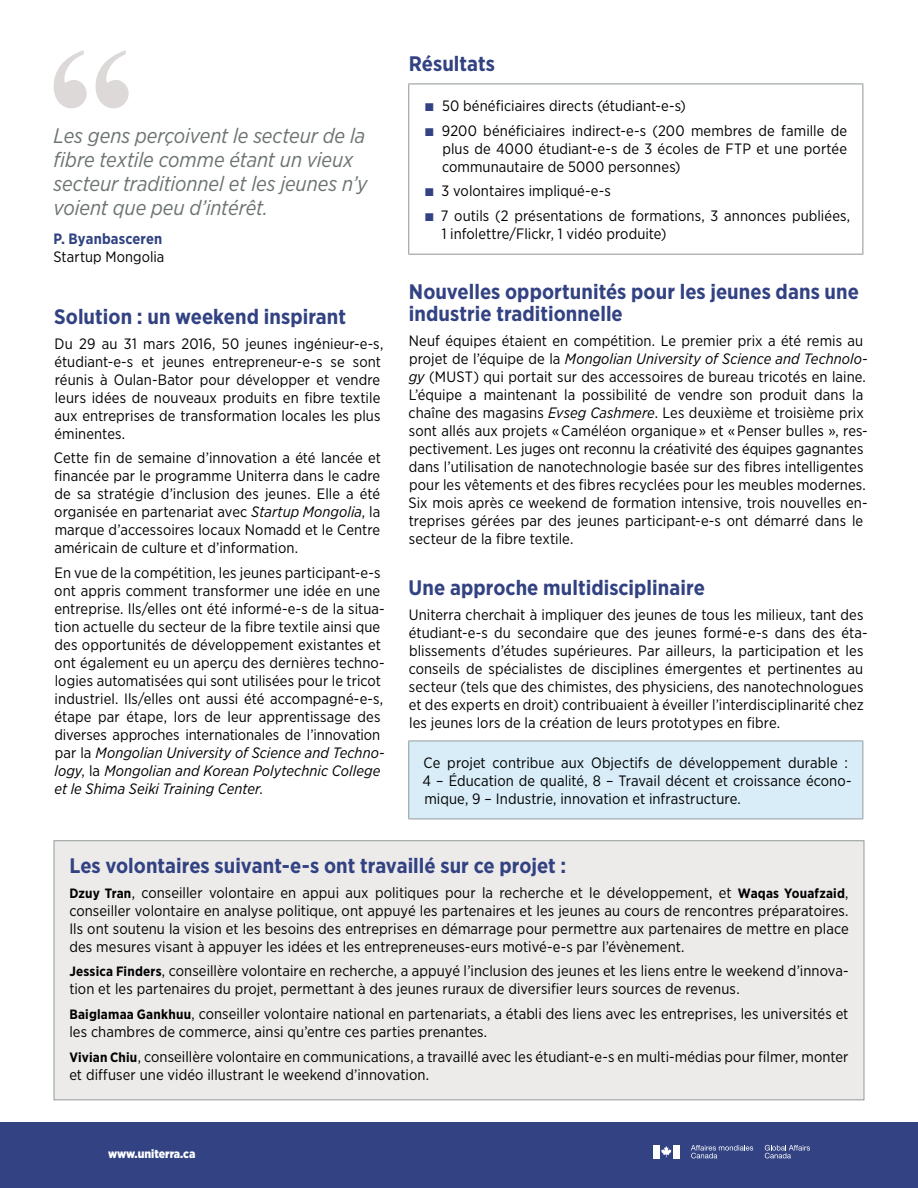
<style>
.page{position:relative;width:918px;height:1188px;background:#fff}
.page>*{position:absolute;margin:0;border:0;box-sizing:border-box;transform-origin:0 0}
.t1{font:700 21px/22.5px "Gotham Narrow";color:#324282}
.t2{font:italic 21px/24px "Gotham Narrow";letter-spacing:-.005em;color:#6d7373}
.t3{font:15px/18px "Gotham Narrow";letter-spacing:.005em;color:#000}
.t4{font:700 15px "Gotham Narrow";letter-spacing:.01em;color:#314282}
.t5{font:900 12px "Gotham Narrow";color:#fff}
.s1{font-style:italic}
.s2{color:#324282}
.s3{font-weight:700;font-size:13.5px}
</style>
<div class="page">
<div style="left:0;top:1122px;width:918px;height:66px;background:#324282"></div>
<svg style="left:54px;top:50px;width:75px;height:58px"></svg>
<hr style="left:408px;top:84px;width:455px;height:1px;background:#8d9495">
<hr style="left:408px;top:84px;width:1px;height:170px;background:#8d9495">
<hr style="left:862px;top:84px;width:1px;height:170px;background:#8d9495">
<hr style="left:408px;top:254px;width:455px;height:1px;background:#8d9495">
<div style="left:409px;top:741px;width:454px;height:78px;background:#d9edf8"></div>
<hr style="left:408px;top:741px;width:455px;height:1px;background:#959c9d">
<hr style="left:408px;top:741px;width:1px;height:78px;background:#959c9d">
<hr style="left:862px;top:741px;width:1px;height:78px;background:#959c9d">
<hr style="left:408px;top:819px;width:455px;height:1px;background:#959c9d">
<div style="left:54px;top:841px;width:810px;height:259px;background:#edebea"></div>
<div style="left:54px;top:840px;width:810px;height:260px;border:1px solid #939a9b"></div>
<svg style="left:661px;top:1146px;width:10px;height:11px"></svg>
<div style="left:653px;top:1145px;width:7px;height:13px;background:#fff"></div>
<div style="left:673px;top:1145px;width:7px;height:13px;background:#fff"></div>
<svg style="left:691px;top:1145px;width:62px;height:13px"></svg>
<svg style="left:765px;top:1145px;width:45px;height:13px"></svg>
<h1 class="t2" style="left:54px;top:123px;width:316px">Les gens perçoivent le secteur de la fibre textile comme étant un vieux secteur traditionnel et les jeunes n’y voient que peu d’intérêt.</h1>
<p class="t4" style="left:54px;top:229px;width:110px">P. Byanbasceren</p>
<p class="t3" style="left:54px;top:248px;width:112px">Startup Mongolia</p>
<h1 class="t1" style="left:54px;top:305px;width:293px">Solution : un weekend inspirant</h1>
<p class="t3" style="left:54px;top:334px;width:330px">Du 29 au 31 mars 2016, 50 jeunes ingénieur-e-s, étudiant-e-s et jeunes entrepreneur-e-s se sont réunis à Oulan-Bator pour développer et vendre leurs idées de nouveaux produits en fibre textile aux entreprises de transformation locales les plus éminentes.</p>
<p class="t3" style="left:54px;top:449px;width:329px;text-align:justify">Cette fin de semaine d’innovation a été lancée et financée par le programme Uniterra dans le cadre de sa stratégie d’inclusion des jeunes. Elle a été organisée en partenariat avec <span class="s1">Startup Mongolia</span>, la marque d’accessoires locaux Nomadd et le Centre américain de culture et d’information.</p>
<p class="t3" style="left:54px;top:564px;width:332px">En vue de la compétition, les jeunes participant-e-s ont appris comment transformer une idée en une entreprise. Ils/elles ont été informé-e-s de la situa&shy;tion actuelle du secteur de la fibre textile ainsi que des opportunités de développement existantes et ont également eu un aperçu des dernières techno&shy;logies automatisées qui sont utilisées pour le tricot industriel. Ils/elles ont aussi été accompagné-e-s, étape par étape, lors de leur apprentissage des diverses approches internationales de l’innovation par la <span class="s1">Mongolian University of Science and Techno&shy;logy</span>, la <span class="s1">Mongolian and Korean Polytechnic College et le Shima Seiki Training Center</span>.</p>
<h1 class="t1" style="left:409px;top:52px;width:88px">Résultats</h1>
<p class="t3" style="left:425px;top:96px;width:262px"><span class="s2">■</span> 50 bénéficiaires directs (étudiant-e-s)</p>
<p class="t3" style="left:442px;top:121px;width:407px;text-align:justify;text-indent:-17px"><span class="s2">■</span> 9200 bénéficiaires indirect-e-s (200 membres de famille de plus de 4000 étudiant-e-s de 3 écoles de FTP et une portée communautaire de 5000 personnes)</p>
<p class="t3" style="left:425px;top:182px;width:187px"><span class="s2">■</span> 3 volontaires impliqué-e-s</p>
<p class="t3" style="left:442px;top:207px;width:410px;text-indent:-17px"><span class="s2">■</span> 7 outils (2 présentations de formations, 3 annonces publiées,<br>1 infolettre/Flickr, 1 vidéo produite)</p>
<h1 class="t1" style="left:409px;top:280px;width:452px">Nouvelles opportunités pour les jeunes dans une industrie traditionnelle</h1>
<p class="t3" style="left:409px;top:331px;width:461px">Neuf équipes étaient en compétition. Le premier prix a été remis au projet de l’équipe de la <span class="s1">Mongolian University of Science and Technolo&shy;gy</span> (MUST) qui portait sur des accessoires de bureau tricotés en laine.<br>L’équipe a maintenant la possibilité de vendre son produit dans la chaîne des magasins <span class="s1">Evseg Cashmere</span>. Les deuxième et troisième prix sont allés aux projets « Caméléon organique » et « Penser bulles », res&shy;pectivement. Les juges ont reconnu la créativité des équipes gagnantes dans l’utilisation de nanotechnologie basée sur des fibres intelligentes pour les vêtements et des fibres recyclées pour les meubles modernes.<br>Six mois après ce weekend de formation intensive, trois nouvelles en&shy;treprises gérées par des jeunes participant-e-s ont démarré dans le secteur de la fibre textile.</p>
<h1 class="t1" style="left:409px;top:576px;width:298px">Une approche multidisciplinaire</h1>
<p class="t3" style="left:409px;top:605px;width:461px">Uniterra cherchait à impliquer des jeunes de tous les milieux, tant des étudiant-e-s du secondaire que des jeunes formé-e-s dans des éta&shy;blissements d’études supérieures. Par ailleurs, la participation et les conseils de spécialistes de disciplines émergentes et pertinentes au secteur (tels que des chimistes, des physiciens, des nanotechnologues et des experts en droit) contribuaient à éveiller l’interdisciplinarité chez les jeunes lors de la création de leurs prototypes en fibre.</p>
<p class="t3" style="left:423px;top:753px;width:430px">Ce projet contribue aux Objectifs de développement durable :<br>4 – Éducation de qualité, 8 – Travail décent et croissance écono&shy;mique, 9 – Industrie, innovation et infrastructure.</p>
<h1 class="t1" style="left:69px;top:854px;width:498px">Les volontaires suivant-e-s ont travaillé sur ce projet :</h1>
<p class="t3" style="left:69px;top:883px;width:781px;text-align:justify"><span class="s3">Dzuy Tran</span>, conseiller volontaire en appui aux politiques pour la recherche et le développement, et <span class="s3">Waqas Youafzaid</span>, conseiller volontaire en analyse politique, ont appuyé les partenaires et les jeunes au cours de rencontres préparatoires.<br>Ils ont soutenu la vision et les besoins des entreprises en démarrage pour permettre aux partenaires de mettre en place des mesures visant à appuyer les idées et les entrepreneuses-eurs motivé-e-s par l’évènement.</p>
<p class="t3" style="left:69px;top:962px;width:781px"><span class="s3">Jessica Finders</span>, conseillère volontaire en recherche, a appuyé l’inclusion des jeunes et les liens entre le weekend d’innova&shy;tion et les partenaires du projet, permettant à des jeunes ruraux de diversifier leurs sources de revenus.</p>
<p class="t3" style="left:69px;top:1005px;width:781px"><span class="s3">Baiglamaa Gankhuu</span>, conseiller volontaire national en partenariats, a établi des liens avec les entreprises, les universités et les chambres de commerce, ainsi qu’entre ces parties prenantes.</p>
<p class="t3" style="left:69px;top:1047px;width:781px"><span class="s3">Vivian Chiu</span>, conseillère volontaire en communications, a travaillé avec les étudiant-e-s en multi-médias pour filmer, monter et diffuser une vidéo illustrant le weekend d’innovation.</p>
<p class="t5" style="left:108px;top:1146px;width:89px">www.uniterra.ca</p>
</div>
